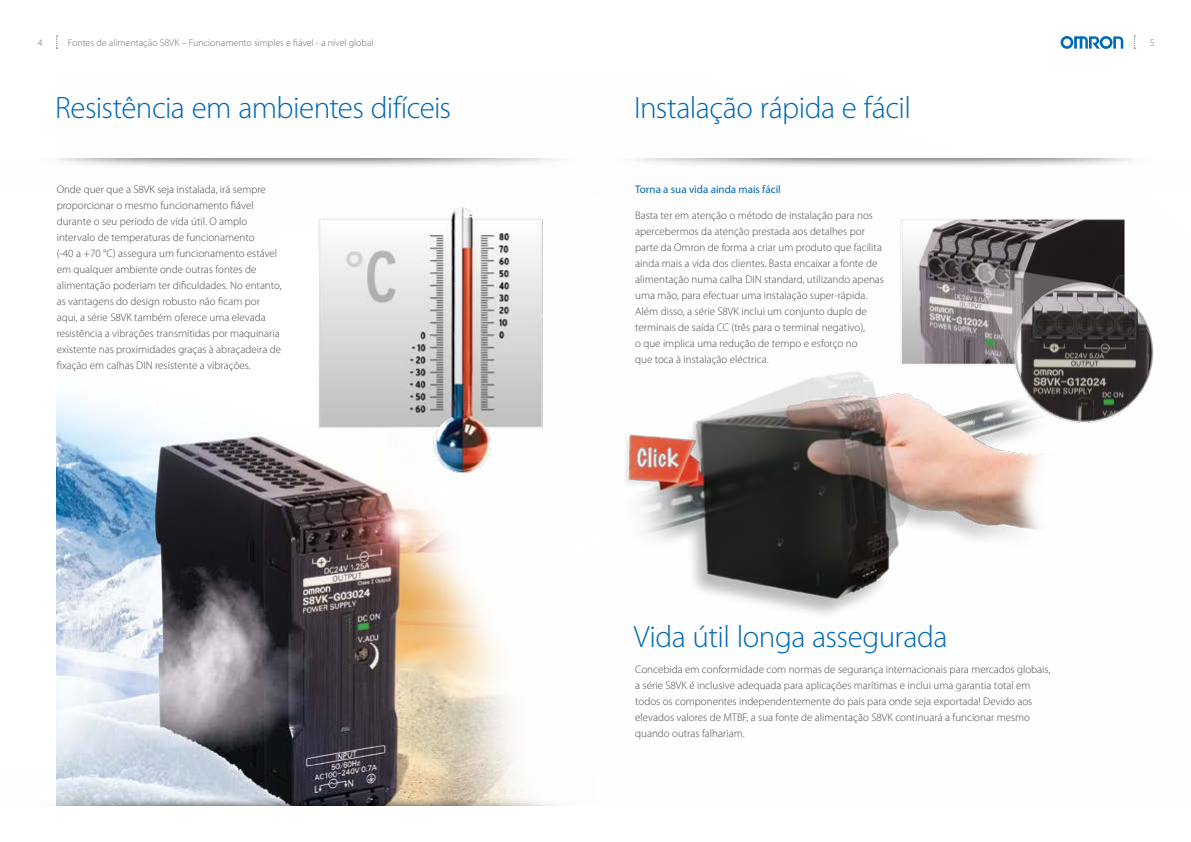
<style>
.page{position:relative;width:1191px;height:842px;background:#fff}
.page>*{position:absolute;margin:0;border:0;box-sizing:border-box;transform-origin:0 0}
.t1{font:300 31px "Myriad Pro";letter-spacing:-.02em;color:#0069b4}
.t2{font:300 11px/16px "Myriad Pro";color:#4a4a49}
.t3{font:11px "Myriad Pro";color:#0069b4}
.t4{font:300 10px "Myriad Pro";letter-spacing:-.005em;color:#706f6f}
</style>
<div class="page">
<img style="left:57px;top:158px;width:1101px;height:612px">
<img style="left:57px;top:159px;width:1101px;height:35px">
<img style="left:56px;top:770px;width:499px;height:36px">
<svg style="left:1060px;top:36px;width:63px;height:13px"></svg>
<svg style="left:1133px;top:36px;width:2px;height:13px"></svg>
<svg style="left:56px;top:36px;width:2px;height:13px"></svg>
<p class="t4" style="left:38px;top:37px;width:6px">4</p>
<p class="t4" style="left:68px;top:37px;width:307px">Fontes de alimentação S8VK – Funcionamento simples e fiável - a nível global</p>
<p class="t4" style="left:1149px;top:37px;width:6px">5</p>
<h1 class="t1" style="left:55px;top:90px;width:397px">Resistência em ambientes difíceis</h1>
<h1 class="t1" style="left:634px;top:90px;width:278px">Instalação rápida e fácil</h1>
<p class="t2" style="left:57px;top:181px;width:227px">Onde quer que a S8VK seja instalada, irá sempre proporcionar o mesmo funcionamento fiável durante o seu período de vida útil. O amplo intervalo de temperaturas de funcionamento<br>(-40 a +70 °C) assegura um funcionamento estável em qualquer ambiente onde outras fontes de alimentação poderiam ter dificuldades. No entanto, as vantagens do design robusto não ficam por aqui, a série S8VK também oferece uma elevada resistência a vibrações transmitidas por maquinaria existente nas proximidades graças à abraçadeira de fixação em calhas DIN resistente a vibrações.</p>
<p class="t3" style="left:635px;top:183px;width:147px">Torna a sua vida ainda mais fácil</p>
<p class="t2" style="left:635px;top:207px;width:250px">Basta ter em atenção o método de instalação para nos apercebermos da atenção prestada aos detalhes por parte da Omron de forma a criar um produto que facilita ainda mais a vida dos clientes. Basta encaixar a fonte de alimentação numa calha DIN standard, utilizando apenas uma mão, para efectuar uma instalação super-rápida.<br>Além disso, a série S8VK inclui um conjunto duplo de terminais de saída CC (três para o terminal negativo),<br>o que implica uma redução de tempo e esforço no<br>que toca à instalação eléctrica.</p>
<h1 class="t1" style="left:634px;top:619px;width:315px">Vida útil longa assegurada</h1>
<p class="t2" style="left:635px;top:661px;width:417px">Concebida em conformidade com normas de segurança internacionais para mercados globais, a série S8VK é inclusive adequada para aplicações marítimas e inclui uma garantia total em todos os componentes independentemente do país para onde seja exportada! Devido aos elevados valores de MTBF, a sua fonte de alimentação S8VK continuará a funcionar mesmo quando outras falhariam.</p>
</div>
